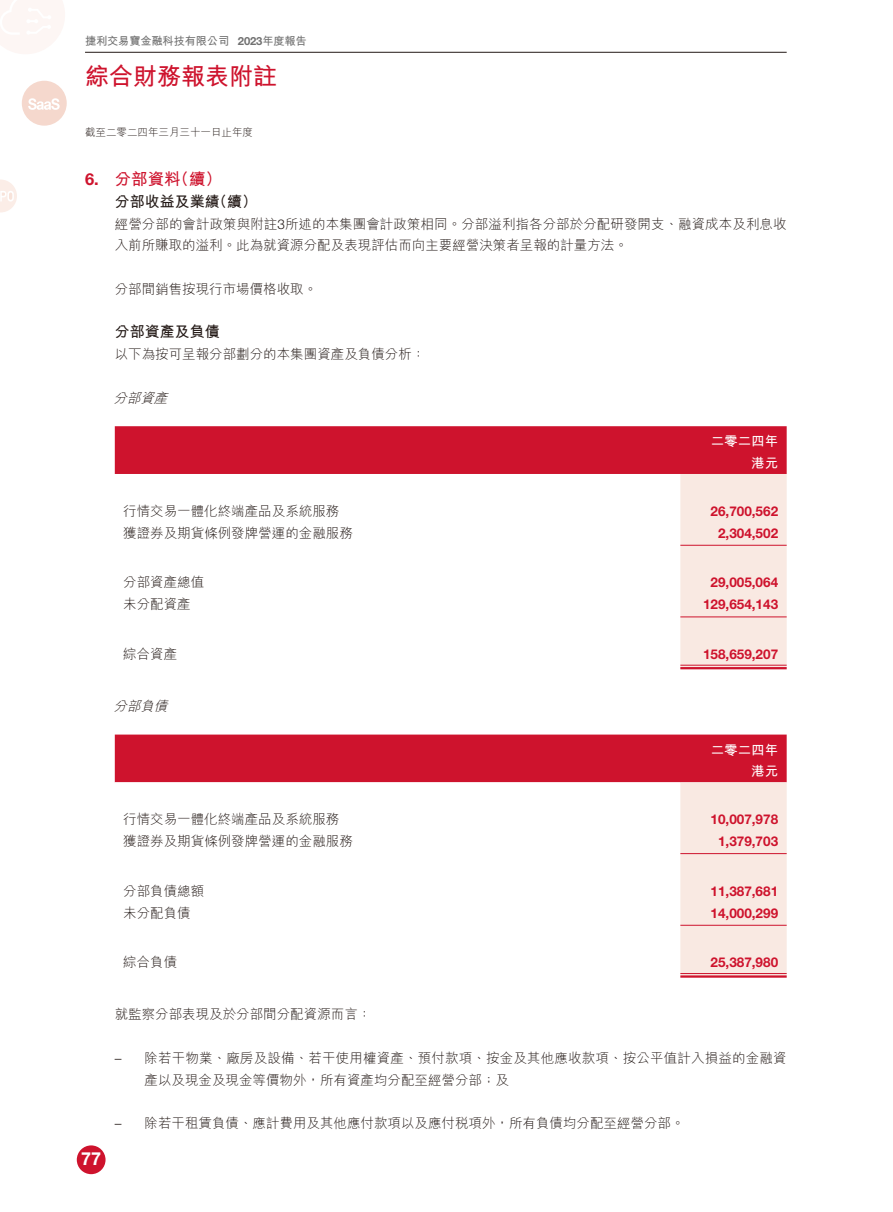
<style>
.page{position:relative;width:893px;height:1212px;background:#fff}
.page>*{position:absolute;margin:0;border:0;box-sizing:border-box;transform-origin:0 0}
.t1{font:24px "M Hei HK Bold E Ten B5 H";color:#ce132d}
.t2{font:700 18px "Helvetica Neue LT Std";color:#fff}
.t3{font:16.5px "M Hei HK Bold E Ten B5 H";color:#ce132d}
.t4{font:15px "M Hei HK Bold E Ten B5 H";color:#231916}
.t5{font:13.5px/21.8px "M Hei HK Light E Ten B5 H";color:#231916}
.t6{font:700 13.5px "Helvetica Neue LT Std";color:#ce132d}
.t7{font:13.5px/21.8px "M Hei HK Bold E Ten B5 H";color:#fff;text-align:right}
.t8{font:italic 13.5px "M Hei HK Light E Ten B5 H";color:#231916}
.t9{font:11.25px "M Hei HK Bold E Ten B5 H";letter-spacing:-.015em;color:#717171}
.t10{font:10.5px "M Hei HK Light E Ten B5 H";color:#231916}
.s1{font-family:"Helvetica Neue LT Std";font-weight:700}
.s2{font-family:"Helvetica Neue LT Std";font-weight:300}
</style>
<div class="page">
<svg style="left:0;top:0;width:65px;height:54px"></svg>
<svg style="left:22px;top:81px;width:45px;height:45px"></svg>
<svg style="left:0;top:180px;width:17px;height:32px"></svg>
<hr style="left:85px;top:52px;width:702px;height:1px;background:#231916">
<div style="left:77px;top:1145px;width:29px;height:29px;background:#ce132d;border-radius:50%"></div>
<svg style="left:115px;top:426px;width:672px;height:241px"></svg>
<hr style="left:680px;top:545px;width:107px;height:1px;background:#ce132d">
<hr style="left:680px;top:616px;width:107px;height:1px;background:#ce132d">
<hr style="left:680px;top:665px;width:107px;height:1px;background:#ce132d">
<hr style="left:680px;top:667px;width:107px;height:2px;background:#ce132d">
<svg style="left:115px;top:734px;width:672px;height:241px"></svg>
<hr style="left:680px;top:853px;width:107px;height:1px;background:#ce132d">
<hr style="left:680px;top:925px;width:107px;height:1px;background:#ce132d">
<hr style="left:680px;top:973px;width:107px;height:1px;background:#ce132d">
<hr style="left:680px;top:975px;width:107px;height:3px;background:#ce132d">
<p class="t9" style="left:85px;top:37px;width:223px">捷利交易寶金融科技有限公司 <span class="s1">2023</span>年度報告</p>
<h1 class="t1" style="left:85px;top:67px;width:193px">綜合財務報表附註</h1>
<p class="t10" style="left:85px;top:128px;width:169px">截至二零二四年三月三十一日止年度</p>
<p class="t3" style="left:85px;top:172px;width:139px"><span class="s1">6.</span> 分部資料（續）</p>
<p class="t4" style="left:115px;top:195px;width:144px">分部收益及業績（續）</p>
<p class="t5" style="left:115px;top:215px;width:673px">經營分部的會計政策與附註<span class="s2">3</span>所述的本集團會計政策相同。分部溢利指各分部於分配研發開支、融資成本及利息收入前所賺取的溢利。此為就資源分配及表現評估而向主要經營決策者呈報的計量方法。</p>
<p class="t5" style="left:115px;top:280px;width:204px">分部間銷售按現行市場價格收取。</p>
<p class="t4" style="left:115px;top:326px;width:106px">分部資產及負債</p>
<p class="t5" style="left:115px;top:345px;width:312px">以下為按可呈報分部劃分的本集團資產及負債分析：</p>
<p class="t8" style="left:113px;top:393px;width:59px">分部資產</p>
<p class="t7" style="left:711px;top:432px;width:69px">二零二四年港元</p>
<p class="t5" style="left:123px;top:502px;width:217px">行情交易一體化終端產品及系統服務</p>
<p class="t6" style="left:711px;top:506px;width:69px">26,700,562</p>
<p class="t5" style="left:123px;top:523px;width:231px">獲證券及期貨條例發牌營運的金融服務</p>
<p class="t6" style="left:718px;top:528px;width:62px">2,304,502</p>
<p class="t5" style="left:123px;top:573px;width:82px">分部資產總值</p>
<p class="t6" style="left:711px;top:578px;width:69px">29,005,064</p>
<p class="t5" style="left:123px;top:595px;width:69px">未分配資產</p>
<p class="t6" style="left:703px;top:599px;width:77px">129,654,143</p>
<p class="t5" style="left:123px;top:645px;width:55px">綜合資產</p>
<p class="t6" style="left:703px;top:649px;width:77px">158,659,207</p>
<p class="t8" style="left:113px;top:701px;width:59px">分部負債</p>
<p class="t7" style="left:711px;top:740px;width:69px">二零二四年港元</p>
<p class="t5" style="left:123px;top:810px;width:217px">行情交易一體化終端產品及系統服務</p>
<p class="t6" style="left:711px;top:814px;width:69px">10,007,978</p>
<p class="t5" style="left:123px;top:832px;width:231px">獲證券及期貨條例發牌營運的金融服務</p>
<p class="t6" style="left:718px;top:836px;width:62px">1,379,703</p>
<p class="t5" style="left:123px;top:882px;width:82px">分部負債總額</p>
<p class="t6" style="left:711px;top:886px;width:69px">11,387,681</p>
<p class="t5" style="left:123px;top:903px;width:69px">未分配負債</p>
<p class="t6" style="left:711px;top:908px;width:69px">14,000,299</p>
<p class="t5" style="left:123px;top:953px;width:55px">綜合負債</p>
<p class="t6" style="left:711px;top:958px;width:69px">25,387,980</p>
<p class="t5" style="left:115px;top:1005px;width:258px">就監察分部表現及於分部間分配資源而言：</p>
<p class="t5" style="left:145px;top:1049px;width:644px;text-indent:-30px"><span class="s2">–</span> 除若干物業、廠房及設備、若干使用權資產、預付款項、按金及其他應收款項、按公平值計入損益的金融資產以及現金及現金等價物外，所有資產均分配至經營分部；及</p>
<p class="t5" style="left:115px;top:1114px;width:571px"><span class="s2">–</span> 除若干租賃負債、應計費用及其他應付款項以及應付稅項外，所有負債均分配至經營分部。</p>
<h2 class="t2" style="left:81px;top:1152px;width:21px">77</h2>
</div>
